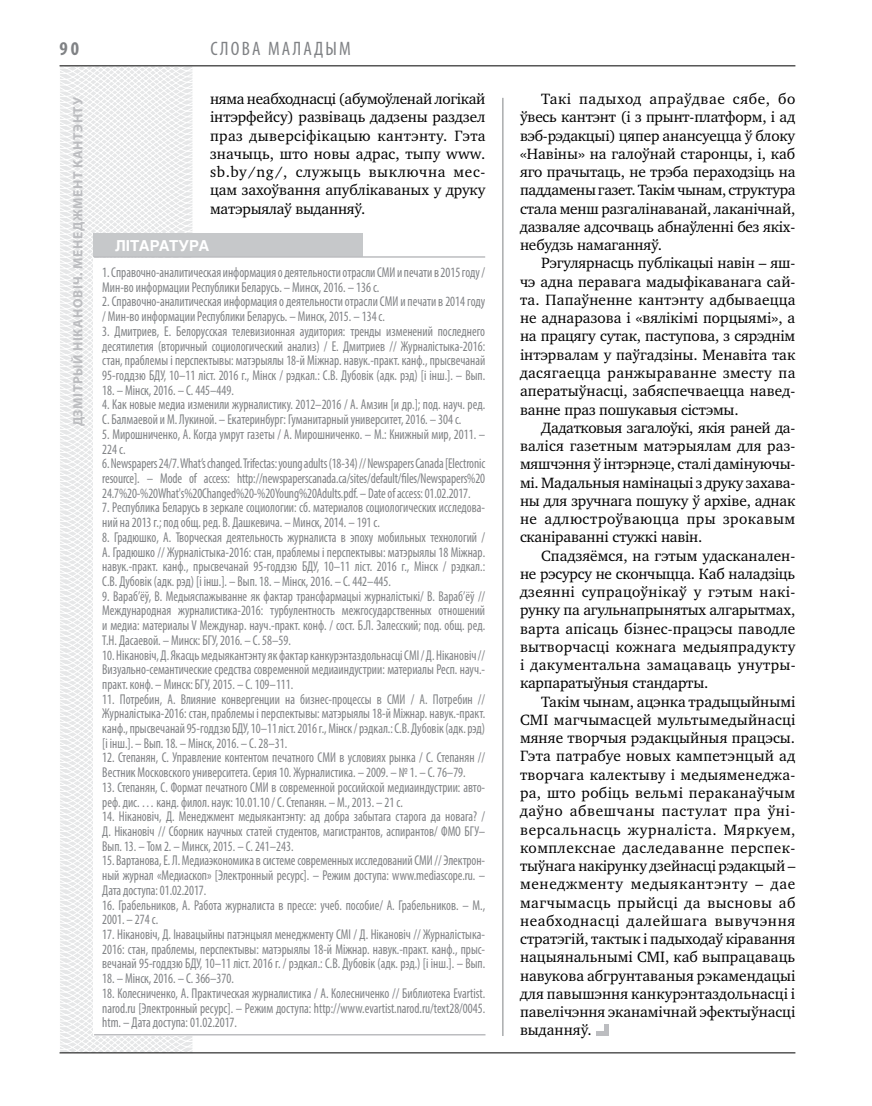
<style>
.page{position:relative;width:872px;height:1106px;background:#fff}
.page>*{position:absolute;margin:0;border:0;box-sizing:border-box;transform-origin:0 0}
.t1{font:condensed 19.5px "Myriad Pro";letter-spacing:.11em;color:#808285}
.t2{font:700 condensed 19.5px "Myriad Pro";color:#808285}
.t3{font:15.3px/18.3px "Charter C";letter-spacing:-.005em;color:#000;text-align:justify}
.t4{font:700 15px "Helios";color:#fff}
.t5{font:condensed 14.25px/14.7px "Myriad Pro";color:#808285;text-align:justify;scale:.9 1}
.t6{font:700 13.5px "Myriad Pro";letter-spacing:.04em;color:#bcbdc0}
</style>
<div class="page">
<svg style="left:59px;top:65px;width:192px;height:989px"></svg>
<hr style="left:502px;top:98px;width:1px;height:938px;background:#808285">
<hr style="left:60px;top:1052px;width:735px;height:1px;background:#000">
<hr style="left:60px;top:65px;width:735px;height:1px;background:#000">
<div style="left:94px;top:234px;width:269px;height:23px;background:#c6c8ca"></div>
<div style="left:94px;top:258px;width:391px;height:777px;background:#fff"></div>
<hr style="left:94px;top:1034px;width:391px;height:1px;background:#bcbdc0">
<hr style="left:94px;top:256px;width:391px;height:2px;background:#bcbdc0">
<hr style="left:604px;top:1023px;width:4px;height:12px;background:#bcbdc0">
<hr style="left:596px;top:1031px;width:12px;height:4px;background:#bcbdc0">
<h1 class="t2" style="left:60px;top:37px;width:21px">90</h1>
<p class="t6" style="left:69px;top:426px;width:331px;rotate:-90deg">Дзмітрый НІКАНОВІЧ. Менеджмент кантэнту</p>
<h1 class="t1" style="left:210px;top:37px;width:142px">сЛОВА МАЛАДЫМ</h1>
<p class="t3" style="left:210px;top:90px;width:277px">няма неабходнасці (абумоўленай логікай інтэрфейсу) развіваць дадзены раздзел праз дыверсіфікацыю кантэнту. Гэта значыць, што новы адрас, тыпу www. sb.by/ng/, служыць выключна мес&shy;цам захоўвання апублікаваных у друку матэрыялаў выданняў.</p>
<p class="t3" style="left:520px;top:90px;width:277px;text-indent:21px">Такі падыход апраўдвае сябе, бо ўвесь кантэнт (і з прынт-платформ, і ад вэб-рэдакцыі) цяпер анансуецца ў блоку «Навіны» на галоўнай старонцы, і, каб яго прачытаць, не трэба пераходзіць на паддамены газет. Такім чынам, структура стала менш разгалінаванай, лаканічнай, дазваляе адсочваць абнаўленні без якіх&shy;небудзь намаганняў.</p>
<p class="t3" style="left:520px;top:254px;width:277px;text-indent:21px">Рэгулярнасць публікацыі навін – яш&shy;чэ адна перавага мадыфікаванага сай&shy;та. Папаўненне кантэнту адбываецца не аднаразова і «вялікімі порцыямі», а на працягу сутак, паступова, з сярэднім інтэрвалам у паўгадзіны. Менавіта так дасягаецца ранжыраванне зместу па аператыўнасці, забяспечваецца навед&shy;ванне праз пошукавыя сістэмы.</p>
<p class="t3" style="left:520px;top:418px;width:277px;text-indent:21px">Дадатковыя загалоўкі, якія раней да&shy;валіся газетным матэрыялам для раз&shy;мяшчэння ў інтэрнэце, сталі дамінуючы&shy;мі. Мадальныя намінацыі з друку захава&shy;ны для зручнага пошуку ў архіве, аднак не адлюстроўваюцца пры зрокавым сканіраванні стужкі навін.</p>
<p class="t3" style="left:520px;top:546px;width:277px;text-indent:21px">Спадзяёмся, на гэтым удасканален&shy;не рэсурсу не скончыцца. Каб наладзіць дзеянні супрацоўнікаў у гэтым накі&shy;рунку па агульнапрынятых алгарытмах, варта апісаць бізнес-працэсы паводле вытворчасці кожнага медыяпрадукту і дакументальна замацаваць унутры&shy;карпаратыўныя стандарты.</p>
<p class="t3" style="left:520px;top:692px;width:277px;text-indent:21px">Такім чынам, ацэнка традыцыйнымі СМІ магчымасцей мультымедыйнасці мяняе творчыя рэдакцыйныя працэсы.<br>Гэта патрабуе новых кампетэнцый ад творчага калектыву і медыяменеджа&shy;ра, што робіць вельмі пераканаўчым даўно абвешчаны пастулат пра ўні&shy;версальнасць журналіста. Мяркуем, комплекснае даследаванне перспек&shy;тыўнага накірунку дзейнасці рэдакцый – менеджменту медыякантэнту – дае магчымасць прыйсці да высновы аб неабходнасці далейшага вывучэння стратэгій, тактык і падыходаў кіравання нацыянальнымі СМІ, каб выпрацаваць навукова абгрунтаваныя рэкамендацыі для павышэння канкурэнтаздольнасці і павелічэння эканамічнай эфектыўнасці выданняў.</p>
<p class="t4" style="left:115px;top:237px;width:96px">ЛІТАРАТУРА</p>
<p class="t5" style="left:102px;top:265px;width:427px">1. Справочно-аналитическая информация о деятельности отрасли СМИ и печати в 2015 году /<br>Мин-во информации Республики Беларусь. – Минск, 2016. – 136 с.</p>
<p class="t5" style="left:102px;top:294px;width:427px">2. Справочно-аналитическая информация о деятельности отрасли СМИ и печати в 2014 году / Мин-во информации Республики Беларусь. – Минск, 2015. – 134 с.</p>
<p class="t5" style="left:102px;top:323px;width:427px">3. Дмитриев, Е. Белорусская телевизионная аудитория: тренды изменений последнего десятилетия (вторичный социологический анализ) / Е. Дмитриев // Журналістыка-2016: стан, праблемы і перспектывы: матэрыялы 18-й Міжнар. навук.-практ. канф., прысвечанай 95-годдзю БДУ, 10–11 ліст. 2016 г., Мінск / рэдкал.: С.В. Дубовік (адк. рэд) [і інш.]. – Вып.</p>
<p class="t5" style="left:102px;top:382px;width:148px">18. – Мінск, 2016. – С. 445–449.</p>
<p class="t5" style="left:102px;top:397px;width:427px">4. Как новые медиа изменили журналистику. 2012–2016 / А. Амзин [и др.]; под. науч. ред.<br>С. Балмаевой и М. Лукиной. – Екатеринбург: Гуманитарный университет, 2016. – 304 с.</p>
<p class="t5" style="left:102px;top:426px;width:427px">5. Мирошниченко, А. Когда умрут газеты / А. Мирошниченко. – М.: Книжный мир, 2011. –<br>224 с.</p>
<p class="t5" style="left:102px;top:456px;width:427px">6. Newspapers 24/7. What’s changed. Trifectas: young adults (18-34) // Newspapers Canada [Electronic resource]. – Mode of access: http://newspaperscanada.ca/sites/default/files/Newspapers%20<br>24.7%20-%20What's%20Changed%20-%20Young%20Adults.pdf. – Date of access: 01.02.2017.</p>
<p class="t5" style="left:102px;top:500px;width:427px">7. Республика Беларусь в зеркале социологии: сб. материалов социологических исследова&shy;ний на 2013 г.; под общ. ред. В. Дашкевича. – Минск, 2014. – 191 с.</p>
<p class="t5" style="left:102px;top:529px;width:427px">8. Градюшко, А. Творческая деятельность журналиста в эпоху мобильных технологий / А. Градюшко // Журналістыка-2016: стан, праблемы і перспектывы: матэрыялы 18 Міжнар. навук.-практ. канф., прысвечанай 95-годдзю БДУ, 10–11 ліст. 2016 г., Мінск / рэдкал.:<br>С.В. Дубовік (адк. рэд) [і інш.]. – Вып. 18. – Мінск, 2016. – С. 442–445.</p>
<p class="t5" style="left:102px;top:588px;width:427px">9. Вараб’ёў, В. Медыяспажыванне як фактар трансфармацыі журналістыкі/ В. Вараб’ёў // Международная журналистика-2016: турбулентность межгосударственных отношений и медиа: материалы V Междунар. науч.-практ. конф. / сост. Б.Л. Залесский; под. общ. ред.<br>Т.Н. Дасаевой. – Минск: БГУ, 2016. – С. 58–59.</p>
<p class="t5" style="left:102px;top:647px;width:427px">10. Нікановіч, Д. Якасць медыякантэнту як фактар канкурэнтаздольнасці СМІ / Д. Нікановіч // Визуально-семантические средства современной медиаиндустрии: материалы Респ. науч.- практ. конф. – Минск: БГУ, 2015. – С. 109–111.</p>
<p class="t5" style="left:102px;top:691px;width:427px">11. Потребин, А. Влияние конвергенции на бизнес-процессы в СМИ / А. Потребин // Журналістыка-2016: стан, праблемы і перспектывы: матэрыялы 18-й Міжнар. навук.-практ. канф., прысвечанай 95-годдзю БДУ, 10–11 ліст. 2016г., Мінск / рэдкал.: С.В. Дубовік (адк. рэд) [і інш.]. – Вып. 18. – Мінск, 2016. – С. 28–31.</p>
<p class="t5" style="left:102px;top:750px;width:427px">12. Степанян, С. Управление контентом печатного СМИ в условиях рынка / С. Степанян //<br>Вестник Московского университета. Серия 10. Журналистика. – 2009. – № 1. – С. 76–79.</p>
<p class="t5" style="left:102px;top:779px;width:427px">13. Степанян, С. Формат печатного СМИ в современной российской медиаиндустрии: авто&shy;реф. дис. … канд. филол. наук: 10.01.10 / С. Степанян. – М., 2013. – 21 с.</p>
<p class="t5" style="left:102px;top:809px;width:427px">14. Нікановіч, Д. Менеджмент медыякантэнту: ад добра забытага старога да новага? / Д. Нікановіч // Сборник научных статей студентов, магистрантов, аспирантов/ ФМО БГУ– Вып. 13. – Том 2. – Минск, 2015. – С. 241–243.</p>
<p class="t5" style="left:102px;top:853px;width:427px">15. Вартанова, Е. Л. Медиаэкономика в системе современных исследований СМИ // Электрон&shy;ный журнал «Медиаскоп» [Электронный ресурс]. – Режим доступа: www.mediascope.ru. – Дата доступа: 01.02.2017.</p>
<p class="t5" style="left:102px;top:897px;width:427px">16. Грабельников, А. Работа журналиста в прессе: учеб. пособие/ А. Грабельников. – М.,<br>2001. – 274 с.</p>
<p class="t5" style="left:102px;top:926px;width:427px">17. Нікановіч, Д. Інавацыйны патэнцыял менеджменту СМІ / Д. Нікановіч // Журналістыка-2016: стан, праблемы, перспектывы: матэрыялы 18-й Міжнар. навук.-практ. канф., прыс&shy;вечанай 95-годдзю БДУ, 10–11 ліст. 2016 г. / рэдкал.: С.В. Дубовік (адк. рэд.) [і інш.]. – Вып.</p>
<p class="t5" style="left:102px;top:971px;width:148px">18. – Мінск, 2016. – С. 366–370.</p>
<p class="t5" style="left:102px;top:985px;width:427px">18. Колесниченко, А. Практическая журналистика / А. Колесниченко // Библиотека Evartist. narod.ru [Электронный ресурс]. – Режим доступа: http://www.evartist.narod.ru/text28/0045. htm. – Дата доступа: 01.02.2017.</p>
</div>
